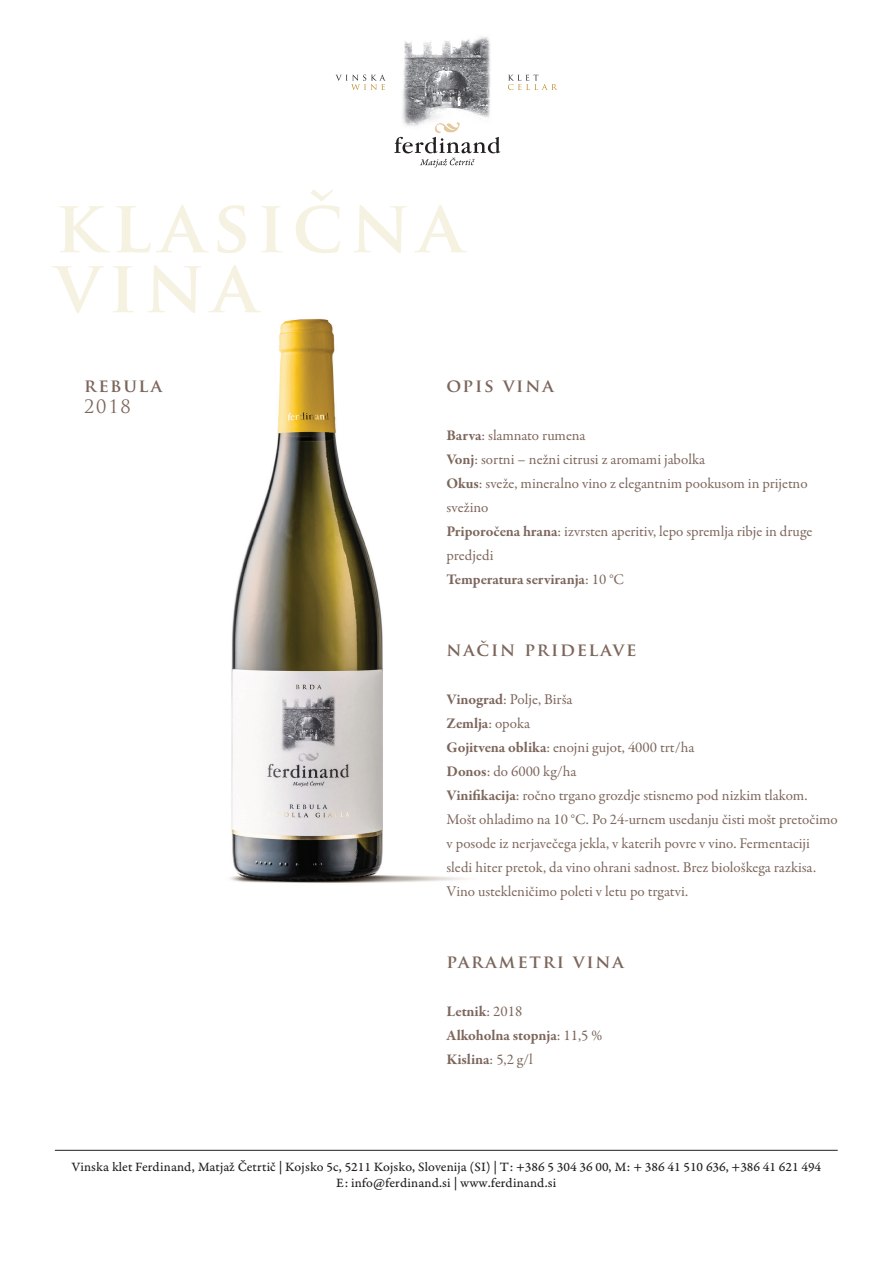
<style>
.page{position:relative;width:893px;height:1263px;background:#fff}
.page>*{position:absolute;margin:0;border:0;box-sizing:border-box;transform-origin:0 0}
.t1{font:700 72px/60px "Trajan Pro";letter-spacing:.1em;color:#f6f2e1}
.t2{font:700 18px "Trajan Pro";letter-spacing:.1em;color:#7c665c}
.t3{font:18px "Trajan Pro";color:#7c665c}
.t4{font:15px/24px "Garamond Premr Pro";color:#7c665c}
.t5{font:700 15px/24px "Garamond Premr Pro";letter-spacing:-.005em;color:#7c665c}
.t6{font:13.5px/16.2px "Garamond Premr Pro Capt";color:#231f20;text-align:center}
.s1{font-weight:700}
.s2{font-weight:400}
</style>
<div class="page">
<img style="left:230px;top:318px;width:238px;height:565px">
<hr style="left:55px;top:1150px;width:783px;height:1px;background:#231f20">
<img style="left:402px;top:37px;width:88px;height:85px">
<svg style="left:394px;top:122px;width:106px;height:45px"></svg>
<svg style="left:336px;top:75px;width:49px;height:15px"></svg>
<svg style="left:508px;top:75px;width:49px;height:15px"></svg>
<h1 class="t1" style="left:55px;top:197px;width:410px">KLASIČNA<br>VINA</h1>
<p class="t2" style="left:84px;top:374px;width:79px">REBULA</p>
<p class="t3" style="left:84px;top:395px;width:48px">2018</p>
<p class="t2" style="left:446px;top:374px;width:109px">OPIS VINA</p>
<p class="t4" style="left:446px;top:423px;width:367px"><span class="s1">Barva</span>: slamnato rumena<br><span class="s1">Vonj</span>: sortni – nežni citrusi z aromami jabolka<br><span class="s1">Okus</span>: sveže, mineralno vino z elegantnim pookusom in prijetno svežino<br><span class="s1">Priporočena hrana</span>: izvrsten aperitiv, lepo spremlja ribje in druge predjedi<br><span class="s1">Temperatura serviranja</span>: 10 °C</p>
<p class="t2" style="left:446px;top:638px;width:191px">NAČIN PRIDELAVE</p>
<p class="t4" style="left:446px;top:687px;width:393px"><span class="s1">Vinograd</span>: Polje, Birša<br><span class="s1">Zemlja</span>: opoka<br><span class="s1">Gojitvena oblika</span>: enojni gujot, 4000 trt/ha<br><span class="s1">Donos</span>: do 6000 kg/ha<br><span class="s1">Vinifikacija</span>: ročno trgano grozdje stisnemo pod nizkim tlakom.<br>Mošt ohladimo na 10 °C. Po 24-urnem usedanju čisti mošt pretočimo v posode iz nerjavečega jekla, v katerih povre v vino. Fermentaciji sledi hiter pretok, da vino ohrani sadnost. Brez biološkega razkisa.<br>Vino ustekleničimo poleti v letu po trgatvi.</p>
<p class="t2" style="left:446px;top:950px;width:179px">PARAMETRI VINA</p>
<p class="t5" style="left:446px;top:999px;width:157px">Letnik<span class="s2">: 2018<br></span>Alkoholna stopnja<span class="s2">: 11,5 %<br></span>Kislina<span class="s2">: 5,2 g/l</span></p>
<p class="t6" style="left:71px;top:1159px;width:751px">Vinska klet Ferdinand, Matjaž Četrtič | Kojsko 5c, 5211 Kojsko, Slovenija (SI) | T: +386 5 304 36 00, M: + 386 41 510 636, +386 41 621 494<br>E: info@ferdinand.si | www.ferdinand.si</p>
</div>
